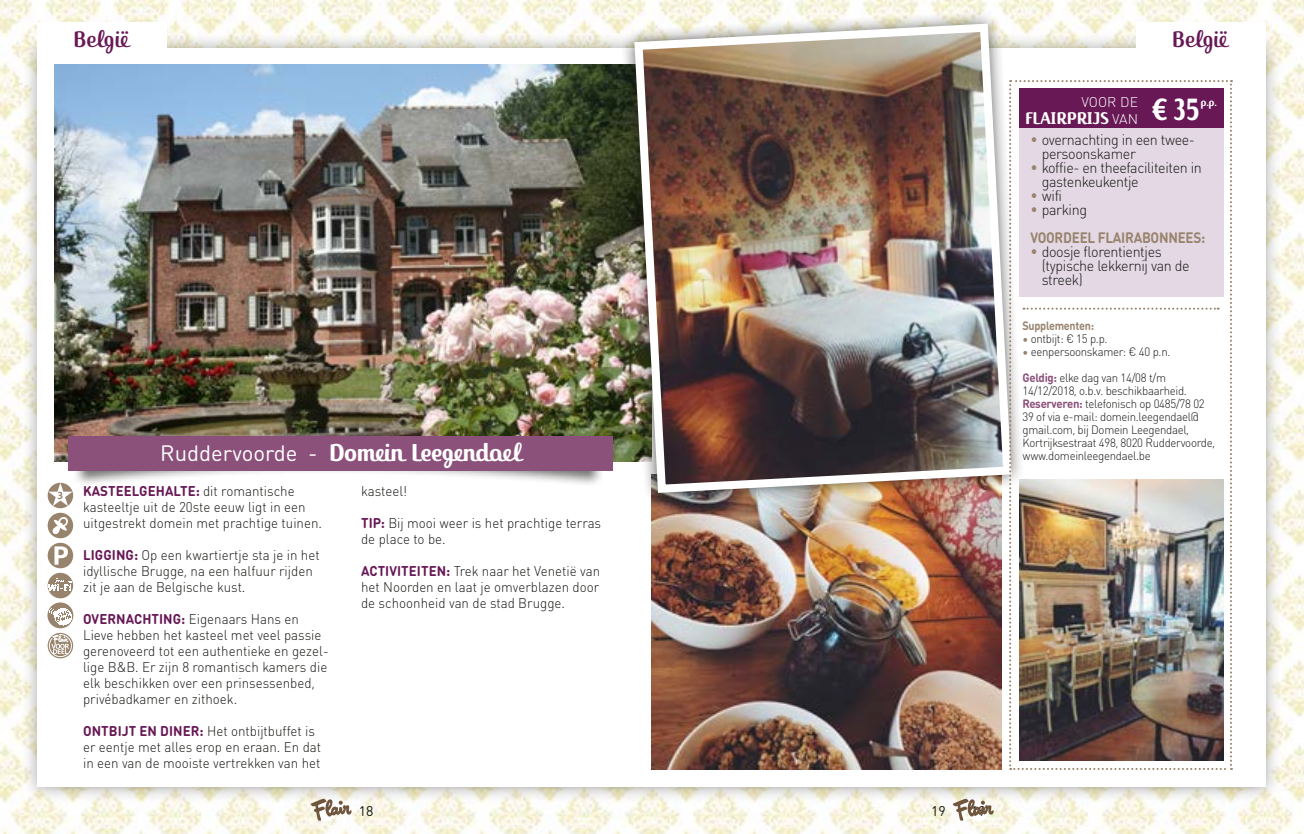
<style>
.page{position:relative;width:1304px;height:834px;background:#fff}
.page>*{position:absolute;margin:0;border:0;box-sizing:border-box;transform-origin:0 0}
.t1{font:700 36px "Jackie Pro";color:#fff;scale:.85 1}
.t2{font:700 26px "Jackie Pro";color:#fff}
.t3{font:24px "Jackie Pro";color:#671855}
.t4{font:700 18px "Jackie Pro";letter-spacing:.01em;color:#fff}
.t5{font:300 15px/14px "DIN Round Pro";letter-spacing:-.025em;color:#1a1a18;scale:.95 1}
.t6{font:700 15px/28px "DIN Round Pro";letter-spacing:-.02em;color:#98836d;scale:.9 1}
.t7{font:300 14px/16px "DIN Round Pro";color:#1a1a18;scale:.95 1}
.t8{font:14px "DIN Round Pro";color:#1a1a18}
.t9{font:300 14px "DIN Round Pro";letter-spacing:.005em;color:#fff}
.t10{font:300 12px/13px "DIN Round Pro";letter-spacing:-.025em;color:#1a1a18;scale:.95 1}
.t11{font:700 12px "DIN Round Pro";letter-spacing:-.025em;color:#98836d;scale:.9 1}
.t12{font:700 11.6px "Jackie Pro";color:#fff}
.t13{font:700 10px "Parisine Std";color:#98836d}
.s1{font-family:"DIN Round Pro";font-weight:400;font-size:22px}
.s2{font-weight:700;color:#671855}
.s3{font-family:"DIN Round Pro";font-weight:300;font-size:14px}
.s4{font-weight:700;color:#98836d}
.s5{font-weight:300;color:#1a1a18}
.s6{color:#98836d}
.s7{font-weight:700;color:#8b517a}
</style>
<div class="page">
<img style="left:0;top:0;width:1304px;height:833px">
<div style="left:316px;top:800px;width:21px;height:21px;background:#fff;border-radius:50%"></div>
<div style="left:968px;top:800px;width:21px;height:21px;background:#fff;border-radius:50%"></div>
<svg style="left:953px;top:801px;width:41px;height:19px"></svg>
<svg style="left:310px;top:801px;width:42px;height:19px"></svg>
<div style="left:22px;top:32px;width:1259px;height:769px;background:#1a1a18;opacity:.4"></div>
<div style="left:37px;top:48px;width:1228px;height:738px;background:#fff"></div>
<img style="left:55px;top:64px;width:563px;height:398px">
<img style="left:652px;top:508px;width:349px;height:261px">
<img style="left:618px;top:7px;width:410px;height:501px">
<img style="left:630px;top:19px;width:386px;height:478px">
<div style="left:72px;top:440px;width:533px;height:46px;background:#1a1a18;opacity:.62"></div>
<div style="left:68px;top:436px;width:545px;height:34px;background:#8b517a"></div>
<div style="left:37px;top:22px;width:130px;height:26px;background:#fff"></div>
<div style="left:1136px;top:22px;width:129px;height:26px;background:#fff"></div>
<svg style="left:1009px;top:80px;width:223px;height:689px"></svg>
<svg style="left:48px;top:482px;width:25px;height:86px"></svg>
<img style="left:48px;top:572px;width:25px;height:26px;border-radius:13px">
<img style="left:47px;top:602px;width:26px;height:26px;border-radius:13px">
<img style="left:48px;top:632px;width:25px;height:26px">
<img style="left:1019px;top:479px;width:204px;height:281px">
<div style="left:1019px;top:88px;width:204px;height:209px;background:#e3d8e3"></div>
<div style="left:1019px;top:88px;width:204px;height:40px;background:#671855"></div>
<h3 class="t3" style="left:73px;top:24px;width:57px">België</h3>
<h3 class="t3" style="left:1172px;top:24px;width:57px">België</h3>
<p class="t13" style="left:58px;top:489px;width:7px">3</p>
<h2 class="t2" style="left:160px;top:436px;width:365px"><span class="s1">Ruddervoorde -</span> Domein Leegendael</h2>
<p class="t7" style="left:83px;top:482px;width:253px"><span class="s2">KASTEELGEHALTE:</span> dit romantische kasteeltje uit de 20ste eeuw ligt in een uitgestrekt domein met prachtige tuinen.</p>
<p class="t7" style="left:83px;top:546px;width:251px"><span class="s2">LIGGING:</span> Op een kwartiertje sta je in het idyllische Brugge, na een halfuur rijden zit je aan de Belgische kust.</p>
<p class="t7" style="left:83px;top:610px;width:260px"><span class="s2">OVERNACHTING:</span> Eigenaars Hans en Lieve hebben het kasteel met veel passie gerenoveerd tot een authentieke en gezel&shy;lige B&amp;B. Er zijn 8 romantisch kamers die elk beschikken over een prinsessenbed, privébadkamer en zithoek.</p>
<p class="t7" style="left:83px;top:722px;width:252px"><span class="s2">ONTBIJT EN DINER:</span> Het ontbijtbuffet is er eentje met alles erop en eraan. En dat in een van de mooiste vertrekken van het</p>
<p class="t7" style="left:361px;top:482px;width:50px">kasteel!</p>
<p class="t7" style="left:361px;top:514px;width:254px"><span class="s2">TIP:</span> Bij mooi weer is het prachtige terras de place to be.</p>
<p class="t7" style="left:361px;top:562px;width:253px;text-align:justify"><span class="s2">ACTIVITEITEN:</span> Trek naar het Venetië van het Noorden en laat je omverblazen door de schoonheid van de stad Brugge.</p>
<p class="t8" style="left:359px;top:801px;width:16px">18</p>
<p class="t8" style="left:931px;top:801px;width:16px">19</p>
<p class="t8" style="left:971px;top:801px;width:16px">19</p>
<p class="t9" style="left:1081px;top:93px;width:58px">VOOR DE</p>
<p class="t4" style="left:1025px;top:106px;width:115px">FLAIRPRIJS <span class="s3">VAN</span></p>
<h1 class="t1" style="left:1151px;top:86px;width:59px">€35</h1>
<p class="t12" style="left:1200px;top:95px;width:18px">p.p.</p>
<p class="t5" style="left:1042px;top:132px;width:163px;text-indent:-11px"><span class="s4">•</span> overnachting in een twee&shy;persoonskamer</p>
<p class="t5" style="left:1042px;top:160px;width:170px;text-indent:-11px"><span class="s4">•</span> koffie- en theefaciliteiten in gastenkeukentje</p>
<p class="t5" style="left:1030px;top:188px;width:35px"><span class="s4">•</span> wifi</p>
<p class="t6" style="left:1030px;top:195px;width:196px">• <span class="s5">parking<br></span>VOORDEEL FLAIRABONNEES:</p>
<p class="t5" style="left:1042px;top:244px;width:157px;text-indent:-11px"><span class="s4">•</span> doosje florentientjes (typische lekkernij van de streek)</p>
<p class="t11" style="left:1022px;top:317px;width:81px">Supplementen:</p>
<p class="t10" style="left:1022px;top:331px;width:91px"><span class="s6">•</span> ontbijt: € 15 p.p.</p>
<p class="t10" style="left:1022px;top:338px;width:157px;line-height:26px"><span class="s6">•</span> eenpersoonskamer: € 40 p.n.<br><span class="s7">Geldig:</span> elke dag van 14/08 t/m</p>
<p class="t10" style="left:1022px;top:383px;width:204px">14/12/2018, o.b.v. beschikbaarheid.<br><span class="s7">Reserveren:</span> telefonisch op 0485/78 02<br>39 of via e-mail: domein.leegendael@ gmail.com, bij Domein Leegendael, Kortrijksestraat 498, 8020 Ruddervoorde, www.domeinleegendael.be</p>
</div>
